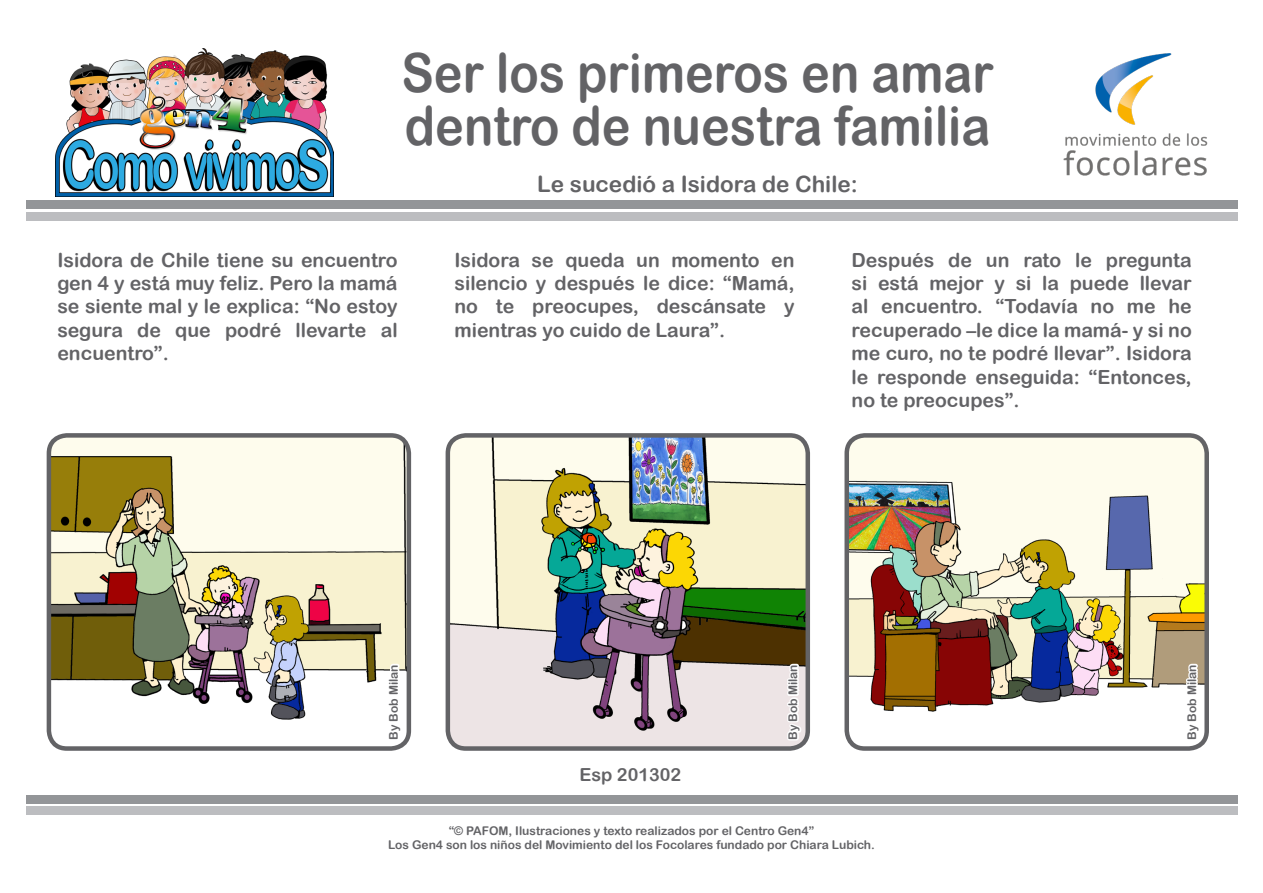
<style>
.page{position:relative;width:1263px;height:893px;background:#fff}
.page>*{position:absolute;margin:0;border:0;box-sizing:border-box;transform-origin:0 0}
.t1{font:54px "Arial Rounded MT Bold";color:#636366;scale:.9 1}
.t2{font:22.5px "Arial Rounded MT Bold";color:#636366}
.t3{font:19.5px/23.4px "Arial Rounded MT Bold";color:#636366;text-align:justify}
.t4{font:18px "Arial Rounded MT Bold";color:#636366}
.t5{font:12px "Arial Rounded MT Bold";color:#636366}
</style>
<div class="page">
<img style="left:56px;top:49px;width:278px;height:147px">
<img style="left:1063px;top:54px;width:145px;height:122px">
<div style="left:26px;top:806px;width:1211px;height:8px;background:#bcbdc0"></div>
<div style="left:26px;top:795px;width:1211px;height:8px;background:#939598"></div>
<div style="left:26px;top:212px;width:1211px;height:8px;background:#bcbdc0"></div>
<div style="left:26px;top:201px;width:1211px;height:8px;background:#939598"></div>
<img style="left:849px;top:438px;width:355px;height:308px">
<div style="left:844px;top:433px;width:365px;height:318px;border:4px solid #636366;border-radius:18px"></div>
<img style="left:448px;top:438px;width:357px;height:308px">
<div style="left:446px;top:433px;width:364px;height:318px;border:4px solid #636366;border-radius:18px"></div>
<img style="left:52px;top:438px;width:354px;height:308px">
<div style="left:47px;top:433px;width:364px;height:318px;border:4px solid #636366;border-radius:18px"></div>
<svg style="left:367px;top:649px;width:40px;height:94px"></svg>
<svg style="left:766px;top:649px;width:40px;height:94px"></svg>
<svg style="left:1165px;top:649px;width:40px;height:94px"></svg>
<p class="t1" style="left:401px;top:41px;width:659px">Ser los primeros en amar</p>
<p class="t1" style="left:405px;top:94px;width:652px">dentro de nuestra familia</p>
<p class="t2" style="left:537px;top:171px;width:322px">Le sucedió a Isidora de Chile:</p>
<p class="t3" style="left:57px;top:248px;width:342px">Isidora de Chile tiene su encuentro gen 4 y está muy feliz. Pero la mamá se siente mal y le explica: “No estoy segura de que podré llevarte al encuentro”.</p>
<p class="t3" style="left:454px;top:248px;width:342px">Isidora se queda un momento en silencio y después le dice: “Mamá, no te preocupes, descánsate y mientras yo cuido de Laura”.</p>
<p class="t3" style="left:851px;top:248px;width:342px">Después de un rato le pregunta si está mejor y si la puede llevar al encuentro. “Todavía no me he recuperado –le dice la mamá- y si no me curo, no te podré llevar”. Isidora le responde enseguida: “Entonces, no te preocupes”.</p>
<p class="t5" style="left:386px;top:740px;width:77px;rotate:-90deg">By Bob Milan</p>
<p class="t5" style="left:786px;top:740px;width:77px;rotate:-90deg">By Bob Milan</p>
<p class="t5" style="left:1185px;top:740px;width:77px;rotate:-90deg">By Bob Milan</p>
<p class="t4" style="left:579px;top:764px;width:103px">Esp 201302</p>
<p class="t5" style="left:449px;top:824px;width:367px">“© PAFOM, Ilustraciones y texto realizados por el Centro Gen4”</p>
<p class="t5" style="left:388px;top:838px;width:488px">Los Gen4 son los niños del Movimiento del los Focolares fundado por Chiara Lubich.</p>
</div>
